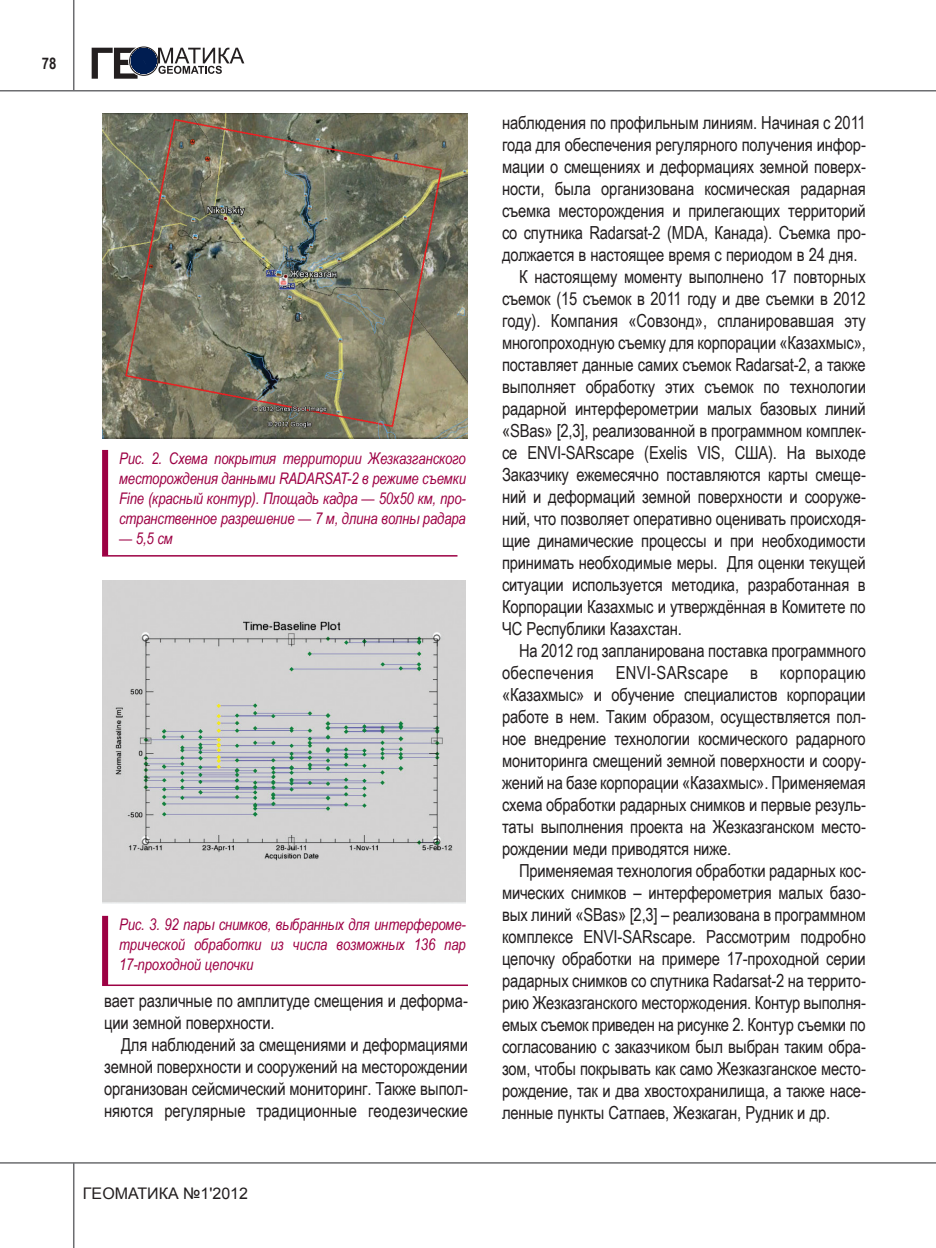
<style>
.page{position:relative;width:936px;height:1248px;background:#fff}
.page>*{position:absolute;margin:0;border:0;box-sizing:border-box;transform-origin:0 0}
.tekst{font:18px/22px "Arial Narrow";letter-spacing:-.01em;color:#231f20;text-align:justify}
.t1{font:italic 16px/20px "Arial Narrow";letter-spacing:-.01em;color:#9d0144;text-align:justify}
.t2{font:16px "Arial";color:#231f20}
.t3{font:700 16px "Arial Narrow";color:#231f20}
</style>
<div class="page">
<svg style="left:129px;top:46px;width:29px;height:30px"></svg>
<svg style="left:92px;top:48px;width:152px;height:31px"></svg>
<div style="left:131px;top:48px;width:25px;height:25px;border:1px solid #001d51;border-radius:50%"></div>
<hr style="left:73px;top:0;width:1px;height:91px;background:#6c6d70">
<hr style="left:73px;top:1162px;width:1px;height:85px;background:#6c6d70">
<hr style="left:0;top:90px;width:935px;height:1px;background:#6c6d70">
<hr style="left:0;top:1161px;width:935px;height:2px;background:#6c6d70">
<hr style="left:102px;top:555px;width:355px;height:1px;background:#9d0144">
<div style="left:102px;top:450px;width:6px;height:106px;background:#9d0144"></div>
<hr style="left:102px;top:984px;width:366px;height:1px;background:#9d0144">
<div style="left:102px;top:915px;width:6px;height:70px;background:#9d0144"></div>
<img style="left:102px;top:113px;width:366px;height:325px">
<img style="left:102px;top:580px;width:364px;height:323px">
<p class="t3" style="left:42px;top:51px;width:16px">78</p>
<p class="t1" style="left:119px;top:447px;width:348px">Рис. 2. Схема покрытия территории Жезказганского месторождения данными RADARSAT-2 в режиме съемки Fine (красный контур). Площадь кадра — 50х50 км, про&shy;странственное разрешение — 7 м, длина волны радара</p>
<p class="t1" style="left:119px;top:527px;width:55px">— 5,5 см</p>
<p class="t1" style="left:119px;top:913px;width:348px">Рис. 3. 92 пары снимков, выбранных для интерфероме&shy;трической обработки из числа возможных 136 пар 17-проходной цепочки</p>
<p class="tekst" style="left:104px;top:989px;width:365px">вает различные по амплитуде смещения и деформа&shy;ции земной поверхности.</p>
<p class="tekst" style="left:104px;top:1033px;width:365px;text-indent:17px">Для наблюдений за смещениями и деформациями земной поверхности и сооружений на месторождении организован сейсмический мониторинг. Также выпол&shy;няются регулярные традиционные геодезические</p>
<p class="t2" style="left:83px;top:1182px;width:166px">ГЕОМАТИКА №1'2012</p>
<p class="tekst" style="left:502px;top:110px;width:365px">наблюдения по профильным линиям. Начиная с 2011 года для обеспечения регулярного получения инфор&shy;мации о смещениях и деформациях земной поверх&shy;ности, была организована космическая радарная съемка месторождения и прилегающих территорий со спутника Radarsat-2 (MDA, Канада). Съемка про&shy;должается в настоящее время с периодом в 24 дня.</p>
<p class="tekst" style="left:502px;top:264px;width:365px;text-indent:17px">К настоящему моменту выполнено 17 повторных съемок (15 съемок в 2011 году и две съемки в 2012 году). Компания «Совзонд», спланировавшая эту многопроходную съемку для корпорации «Казахмыс», поставляет данные самих съемок Radarsat-2, а также выполняет обработку этих съемок по технологии радарной интерферометрии малых базовых линий «SBas» [2,3], реализованной в программном комплек&shy;се ENVI-SARscape (Exelis VIS, США). На выходе Заказчику ежемесячно поставляются карты смеще&shy;ний и деформаций земной поверхности и сооруже&shy;ний, что позволяет оперативно оценивать происходя&shy;щие динамические процессы и при необходимости принимать необходимые меры. Для оценки текущей ситуации используется методика, разработанная в Корпорации Казахмыс и утверждённая в Комитете по ЧС Республики Казахстан.</p>
<p class="tekst" style="left:502px;top:638px;width:365px;text-indent:17px">На 2012 год запланирована поставка программного обеспечения ENVI-SARscape в корпорацию «Казахмыс» и обучение специалистов корпорации работе в нем. Таким образом, осуществляется пол&shy;ное внедрение технологии космического радарного мониторинга смещений земной поверхности и соору&shy;жений на базе корпорации «Казахмыс». Применяемая схема обработки радарных снимков и первые резуль&shy;таты выполнения проекта на Жезказганском место&shy;рождении меди приводятся ниже.</p>
<p class="tekst" style="left:502px;top:858px;width:365px;text-indent:17px">Применяемая технология обработки радарных кос&shy;мических снимков – интерферометрия малых базо&shy;вых линий «SBas» [2,3] – реализована в программном комплексе ENVI-SARscape. Рассмотрим подробно цепочку обработки на примере 17-проходной серии радарных снимков со спутника Radarsat-2 на террито&shy;рию Жезказганского месторжодения. Контур выполня&shy;емых съемок приведен на рисунке 2. Контур съемки по согласованию с заказчиком был выбран таким обра&shy;зом, чтобы покрывать как само Жезказганское место&shy;рождение, так и два хвостохранилища, а также насе&shy;ленные пункты Сатпаев, Жезкаган, Рудник и др.</p>
</div>
